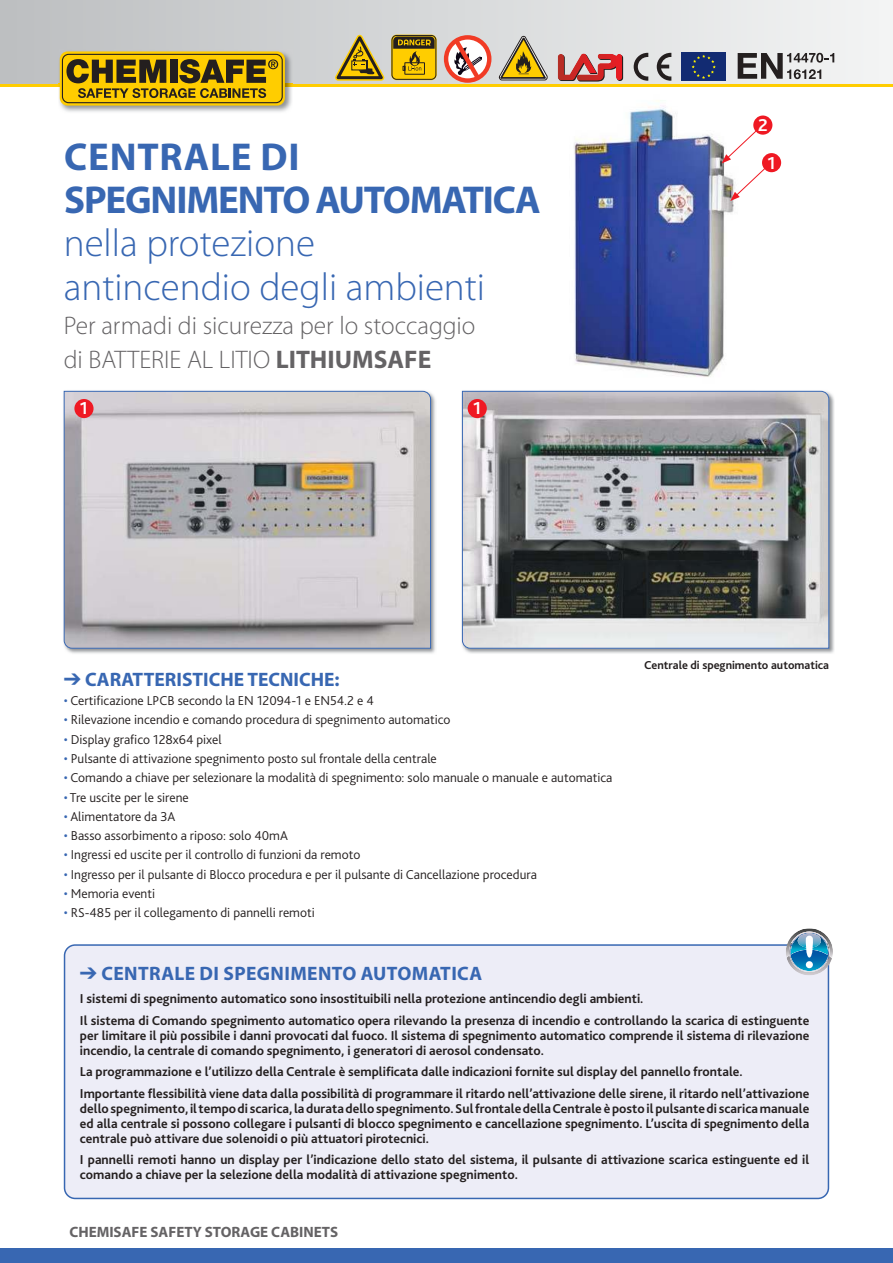
<style>
.page{position:relative;width:893px;height:1263px;background:#fff}
.page>*{position:absolute;margin:0;border:0;box-sizing:border-box;transform-origin:0 0}
.t1{font:300 39px/43.2px "Myriad Pro";color:#3867b2}
.t2{font:700 39px/43.2px "Myriad Pro";letter-spacing:-.03em;color:#3867b2}
.t3{font:300 25.5px/34.2px "Myriad Pro";color:#656365}
.t4{font:700 19.5px "Myriad Pro";letter-spacing:.015em;color:#3867b2}
.t5{font:700 18px "Bliss 2";color:#fff}
.t6{font:700 15px "Myriad Pro";color:#656365}
.t7{font:700 13.5px/15px "Bliss 2";color:#241f1f}
.t8{font:300 13.5px "Bliss 2";color:#241f1f}
.t9{font:700 12px "Bliss 2";color:#241f1f}
.s1{font-weight:700}
.s2{color:#3867b2}
</style>
<div class="page">
<img style="left:574px;top:100px;width:181px;height:277px">
<svg style="left:0;top:0;width:893px;height:87px;background:#d9d9d2"></svg>
<div style="left:0;top:1248px;width:893px;height:15px;background:#3867b2"></div>
<img style="left:58px;top:50px;width:235px;height:62px">
<svg style="left:60px;top:51px;width:225px;height:55px;background:#f1c40c"></svg>
<svg style="left:66px;top:59px;width:212px;height:39px;background:#94780e"></svg>
<div style="left:62px;top:54px;width:221px;height:49px;border:1px solid #241f1f;border-radius:6px"></div>
<svg style="left:498px;top:36px;width:50px;height:45px;background:#bbad76"></svg>
<svg style="left:446px;top:37px;width:43px;height:44px"></svg>
<div style="left:444px;top:35px;width:47px;height:48px;border:4px solid #f13b25;border-radius:50%"></div>
<svg style="left:451px;top:36px;width:33px;height:47px"></svg>
<svg style="left:634px;top:53px;width:14px;height:28px"></svg>
<svg style="left:657px;top:53px;width:14px;height:28px"></svg>
<div style="left:681px;top:53px;width:45px;height:28px;background:#122b72"></div>
<svg style="left:692px;top:55px;width:24px;height:24px"></svg>
<svg style="left:738px;top:53px;width:96px;height:26px;background:#9a9999"></svg>
<svg style="left:558px;top:54px;width:65px;height:28px"></svg>
<img style="left:558px;top:53px;width:39px;height:27px">
<img style="left:577px;top:54px;width:45px;height:27px">
<div style="left:391px;top:35px;width:46px;height:45px;border:2px solid #ffcd00;border-radius:5px"></div>
<div style="left:392px;top:35px;width:44px;height:45px;border:1px solid #241f1f;border-radius:5px"></div>
<svg style="left:328px;top:30px;width:107px;height:54px;background:#bdab62"></svg>
<div style="left:65px;top:945px;width:763px;height:253px;background:#ededf7;border-radius:11px"></div>
<div style="left:64px;top:944px;width:765px;height:255px;border:2px solid #3867b2;border-radius:11px"></div>
<img style="left:63px;top:390px;width:373px;height:264px">
<svg style="left:63px;top:391px;width:368px;height:258px;background:#bdbbc0"></svg>
<img style="left:461px;top:390px;width:373px;height:264px">
<img style="left:462px;top:391px;width:368px;height:258px">
<img style="left:787px;top:958px;width:45px;height:17px">
<img style="left:786px;top:928px;width:47px;height:30px">
<img style="left:789px;top:932px;width:38px;height:40px">
<svg style="left:791px;top:932px;width:36px;height:1px"></svg>
<img style="left:790px;top:933px;width:38px;height:38px">
<img style="left:791px;top:933px;width:37px;height:22px">
<img style="left:798px;top:933px;width:23px;height:15px">
<div style="left:806px;top:961px;width:7px;height:7px;background:#fff;border-radius:50%"></div>
<svg style="left:805px;top:935px;width:8px;height:22px"></svg>
<svg style="left:722px;top:127px;width:46px;height:74px"></svg>
<div style="left:762px;top:153px;width:19px;height:19px;background:#ef1923;border-radius:50%"></div>
<div style="left:753px;top:116px;width:19px;height:19px;background:#ef1923;border-radius:50%"></div>
<div style="left:74px;top:399px;width:20px;height:19px;background:#ef1923;border-radius:50%"></div>
<div style="left:468px;top:399px;width:19px;height:19px;background:#ef1923;border-radius:50%"></div>
<h1 class="t2" style="left:64px;top:138px;width:478px">CENTRALE DI<br>SPEGNIMENTO AUTOMATICA</h1>
<h1 class="t1" style="left:64px;top:225px;width:423px">nella protezione antincendio degli ambienti</h1>
<h2 class="t3" style="left:64px;top:310px;width:413px">Per armadi di sicurezza per lo stoccaggio di BATTERIE AL LITIO <span class="s1">LITHIUMSAFE</span></h2>
<h3 class="t5" style="left:80px;top:399px;width:10px">1</h3>
<h3 class="t5" style="left:473px;top:399px;width:10px">1</h3>
<h3 class="t5" style="left:758px;top:116px;width:11px">2</h3>
<h3 class="t5" style="left:768px;top:153px;width:10px">1</h3>
<h3 class="t4" style="left:64px;top:672px;width:277px">➔ CARATTERISTICHE TECNICHE:</h3>
<p class="t8" style="left:64px;top:695px;width:311px"><span class="s2">•</span> Certificazione LPCB secondo la EN 12094-1 e EN54.2 e 4</p>
<p class="t8" style="left:64px;top:714px;width:388px"><span class="s2">•</span> Rilevazione incendio e comando procedura di spegnimento automatico</p>
<p class="t8" style="left:64px;top:733px;width:159px"><span class="s2">•</span> Display grafico 128x64 pixel</p>
<p class="t8" style="left:64px;top:752px;width:375px"><span class="s2">•</span> Pulsante di attivazione spegnimento posto sul frontale della centrale</p>
<p class="t8" style="left:64px;top:772px;width:550px"><span class="s2">•</span> Comando a chiave per selezionare la modalità di spegnimento: solo manuale o manuale e automatica</p>
<p class="t8" style="left:64px;top:791px;width:126px"><span class="s2">•</span> Tre uscite per le sirene</p>
<p class="t8" style="left:64px;top:810px;width:113px"><span class="s2">•</span> Alimentatore da 3A</p>
<p class="t8" style="left:64px;top:829px;width:226px"><span class="s2">•</span> Basso assorbimento a riposo: solo 40mA</p>
<p class="t8" style="left:64px;top:849px;width:298px"><span class="s2">•</span> Ingressi ed uscite per il controllo di funzioni da remoto</p>
<p class="t8" style="left:64px;top:868px;width:475px"><span class="s2">•</span> Ingresso per il pulsante di Blocco procedura e per il pulsante di Cancellazione procedura</p>
<p class="t8" style="left:64px;top:887px;width:93px"><span class="s2">•</span> Memoria eventi</p>
<p class="t8" style="left:64px;top:906px;width:253px"><span class="s2">•</span> RS-485 per il collegamento di pannelli remoti</p>
<p class="t9" style="left:644px;top:659px;width:187px">Centrale di spegnimento automatica</p>
<h3 class="t4" style="left:80px;top:966px;width:404px">➔ CENTRALE DI SPEGNIMENTO AUTOMATICA</h3>
<p class="t7" style="left:80px;top:989px;width:731px;line-height:21.5px">I sistemi di spegnimento automatico sono insostituibili nella protezione antincendio degli ambienti.<br>Il sistema di Comando spegnimento automatico opera rilevando la presenza di incendio e controllando la scarica di estinguente</p>
<p class="t7" style="left:80px;top:1028px;width:731px">per limitare il più possibile i danni provocati dal fuoco. Il sistema di spegnimento automatico comprende il sistema di rilevazione incendio, la centrale di comando spegnimento, i generatori di aerosol condensato.</p>
<p class="t7" style="left:80px;top:1061px;width:731px;line-height:21.5px">La programmazione e l’utilizzo della Centrale è semplificata dalle indicazioni fornite sul display del pannello frontale.<br>Importante flessibilità viene data dalla possibilità di programmare il ritardo nell’attivazione delle sirene, il ritardo nell’attivazione</p>
<p class="t7" style="left:80px;top:1101px;width:731px;text-align:justify">dello spegnimento, il tempo di scarica, la durata dello spegnimento. Sul frontale della Centrale è posto il pulsante di scarica manuale ed alla centrale si possono collegare i pulsanti di blocco spegnimento e cancellazione spegnimento. L’uscita di spegnimento della centrale può attivare due solenoidi o più attuatori pirotecnici.</p>
<p class="t7" style="left:80px;top:1152px;width:731px">I pannelli remoti hanno un display per l’indicazione dello stato del sistema, il pulsante di attivazione scarica estinguente ed il comando a chiave per la selezione della modalità di attivazione spegnimento.</p>
<p class="t6" style="left:69px;top:1226px;width:270px">CHEMISAFE SAFETY STORAGE CABINETS</p>
</div>
